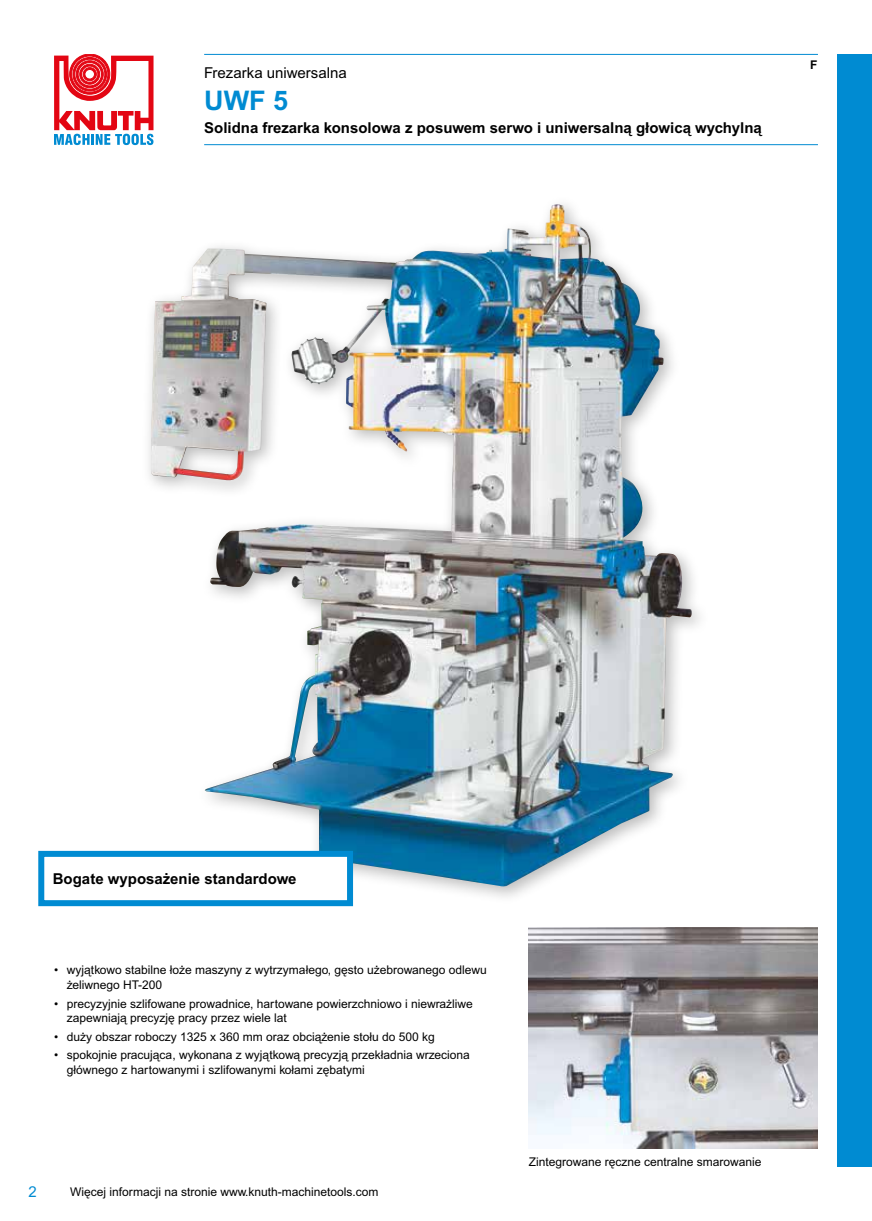
<style>
.page{position:relative;width:872px;height:1221px;background:#fff}
.page>*{position:absolute;margin:0;border:0;box-sizing:border-box;transform-origin:0 0}
.t1{font:700 27px "Arial MT Pro";color:#008bd2}
.t2{font:700 15px "Arial MT Pro";color:#000}
.t3{font:15px "Arial MT Pro";color:#000}
.t4{font:15px "Arial MT Pro";color:#008bd2}
.t5{font:12px/14.4px "Arial MT Pro";color:#000}
.t6{font:700 12px "Arial MT Pro";color:#000}
</style>
<div class="page">
<div style="left:838px;top:54px;width:34px;height:1112px;background:#008bd2"></div>
<svg style="left:54px;top:54px;width:99px;height:91px"></svg>
<hr style="left:204px;top:54px;width:614px;height:1px;background:#008bd2">
<hr style="left:204px;top:144px;width:614px;height:1px;background:#008bd2">
<div style="left:141px;top:196px;width:568px;height:709px;background:#000;opacity:.26"></div>
<img style="left:151px;top:205px;width:401px;height:275px">
<img style="left:529px;top:927px;width:289px;height:221px">
<div style="left:38px;top:850px;width:315px;height:56px;background:#fff;border:6px solid #008bd2"></div>
<p class="t3" style="left:204px;top:64px;width:144px">Frezarka uniwersalna</p>
<h1 class="t1" style="left:204px;top:84px;width:85px">UWF 5</h1>
<p class="t2" style="left:204px;top:119px;width:559px">Solidna frezarka konsolowa z posuwem serwo i uniwersalną głowicą wychylną</p>
<p class="t6" style="left:810px;top:58px;width:9px">F</p>
<p class="t2" style="left:53px;top:869px;width:245px">Bogate wyposażenie standardowe</p>
<p class="t5" style="left:67px;top:963px;width:421px;text-indent:-13px">• wyjątkowo stabilne łoże maszyny z wytrzymałego, gęsto użebrowanego odlewu żeliwnego HT-200</p>
<p class="t5" style="left:67px;top:996px;width:407px;text-indent:-13px">• precyzyjnie szlifowane prowadnice, hartowane powierzchniowo i niewrażliwe zapewniają precyzję pracy przez wiele lat</p>
<p class="t5" style="left:54px;top:1029px;width:382px">• duży obszar roboczy 1325 x 360 mm oraz obciążenie stołu do 500 kg</p>
<p class="t5" style="left:67px;top:1048px;width:405px;text-indent:-13px">• spokojnie pracująca, wykonana z wyjątkową precyzją przekładnia wrzeciona głównego z hartowanymi i szlifowanymi kołami zębatymi</p>
<p class="t4" style="left:28px;top:1182px;width:10px">2</p>
<p class="t5" style="left:70px;top:1184px;width:310px">Więcej informacji na stronie www.knuth-machinetools.com</p>
<p class="t5" style="left:529px;top:1154px;width:234px">Zintegrowane ręczne centralne smarowanie</p>
</div>
